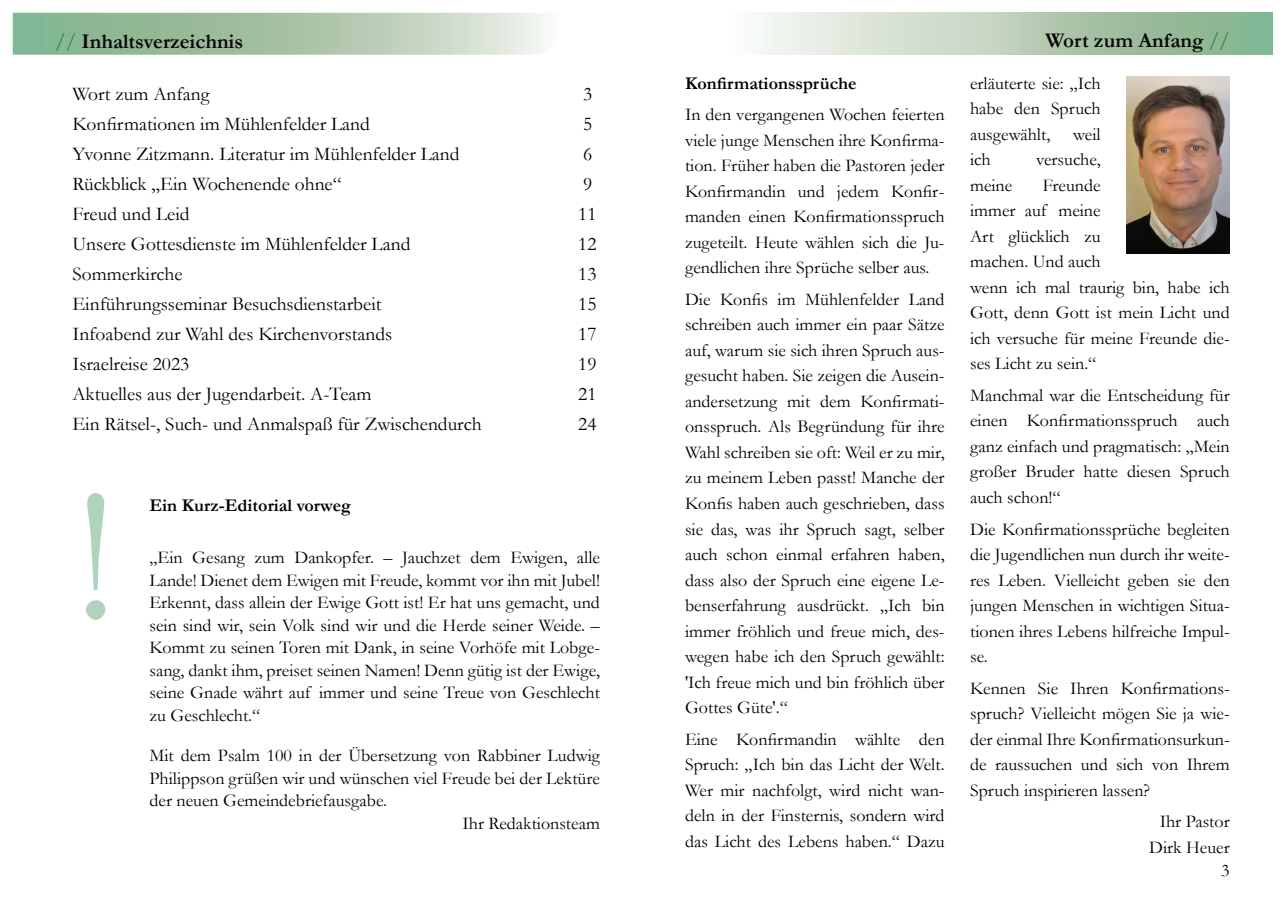
<style>
.page{position:relative;width:1285px;height:919px;background:#fff}
.page>*{position:absolute;margin:0;border:0;box-sizing:border-box;transform-origin:0 0}
.t1{font:195px "Garamond";color:rgb(18 126 62/.34)}
.t2{font:700 21px "Garamond";color:#080704}
.t3{font:19.5px "Garamond";color:#000}
.t4{font:19.5px "Garamond";color:#080704}
.t5{font:18px/25.5px "Garamond";color:#000;text-align:justify}
.t6{font:700 18px "Garamond";color:#000}
.t7{font:18px "Garamond";color:#080704}
.s1{font-weight:400;color:#127e3e}
</style>
<div class="page">
<div style="left:725px;top:13px;width:546px;height:42px;background:linear-gradient(to right,#fffbfa,#7fac84)"></div>
<svg style="left:13px;top:13px;width:532px;height:42px;background:#adc8ae"></svg>
<img style="left:1126px;top:76px;width:103px;height:177px">
<p class="t2" style="left:55px;top:34px;width:189px"><span class="s1">//</span> Inhaltsverzeichnis</p>
<p class="t3" style="left:72px;top:87px;width:138px">Wort zum Anfang</p>
<p class="t3" style="left:583px;top:87px;width:11px">3</p>
<p class="t3" style="left:72px;top:117px;width:299px">Konfirmationen im Mühlenfelder Land</p>
<p class="t3" style="left:583px;top:117px;width:11px">5</p>
<p class="t3" style="left:72px;top:147px;width:388px">Yvonne Zitzmann. Literatur im Mühlenfelder Land</p>
<p class="t3" style="left:583px;top:147px;width:11px">6</p>
<p class="t3" style="left:72px;top:177px;width:270px">Rückblick „Ein Wochenende ohne“</p>
<p class="t3" style="left:583px;top:177px;width:11px">9</p>
<p class="t3" style="left:72px;top:207px;width:119px">Freud und Leid</p>
<p class="t3" style="left:578px;top:207px;width:20px">11</p>
<p class="t3" style="left:72px;top:237px;width:339px">Unsere Gottesdienste im Mühlenfelder Land</p>
<p class="t3" style="left:578px;top:237px;width:20px">12</p>
<p class="t4" style="left:72px;top:267px;width:112px">Sommerkirche</p>
<p class="t4" style="left:578px;top:267px;width:20px">13</p>
<p class="t3" style="left:72px;top:297px;width:310px">Einführungsseminar Besuchsdienstarbeit</p>
<p class="t3" style="left:578px;top:297px;width:20px">15</p>
<p class="t3" style="left:72px;top:327px;width:321px">Infoabend zur Wahl des Kirchenvorstands</p>
<p class="t3" style="left:578px;top:327px;width:20px">17</p>
<p class="t3" style="left:72px;top:357px;width:118px">Israelreise 2023</p>
<p class="t3" style="left:578px;top:357px;width:20px">19</p>
<p class="t3" style="left:72px;top:387px;width:300px">Aktuelles aus der Jugendarbeit. A-Team</p>
<p class="t3" style="left:578px;top:387px;width:20px">21</p>
<p class="t3" style="left:72px;top:417px;width:410px">Ein Rätsel-, Such- und Anmalspaß für Zwischendurch</p>
<p class="t3" style="left:578px;top:417px;width:20px">24</p>
<h1 class="t1" style="left:74px;top:490px;width:44px">!</h1>
<p class="t6" style="left:149px;top:499px;width:203px">Ein Kurz-Editorial vorweg</p>
<p class="t5" style="left:149px;top:548px;width:452px;line-height:22.5px">„Ein Gesang zum Dankopfer. – Jauchzet dem Ewigen, alle Lande! Dienet dem Ewigen mit Freude, kommt vor ihn mit Jubel!<br>Erkennt, dass allein der Ewige Gott ist! Er hat uns gemacht, und sein sind wir, sein Volk sind wir und die Herde seiner Weide. – Kommt zu seinen Toren mit Dank, in seine Vorhöfe mit Lobge&shy;sang, dankt ihm, preiset seinen Namen! Denn gütig ist der Ewige, seine Gnade währt auf immer und seine Treue von Geschlecht zu Geschlecht.“</p>
<p class="t5" style="left:149px;top:745px;width:452px">Mit dem Psalm 100 in der Übersetzung von Rabbiner Ludwig</p>
<p class="t5" style="left:149px;top:767px;width:452px">Philippson grüßen wir und wünschen viel Freude bei der Lektüre</p>
<p class="t5" style="left:149px;top:790px;width:239px">der neuen Gemeindebriefausgabe.</p>
<p class="t5" style="left:462px;top:812px;width:139px">Ihr Redaktionsteam</p>
<p class="t6" style="left:685px;top:77px;width:173px">Konfirmationssprüche</p>
<p class="t5" style="left:685px;top:104px;width:261px">In den vergangenen Wochen feierten viele junge Menschen ihre Konfirma&shy;tion. Früher haben die Pastoren jeder Konfirmandin und jedem Konfir&shy;manden einen Konfirmationsspruch zugeteilt. Heute wählen sich die Ju&shy;gendlichen ihre Sprüche selber aus.</p>
<p class="t5" style="left:685px;top:288px;width:261px">Die Konfis im Mühlenfelder Land schreiben auch immer ein paar Sätze auf, warum sie sich ihren Spruch aus&shy;gesucht haben. Sie zeigen die Ausein&shy;andersetzung mit dem Konfirmati&shy;onsspruch. Als Begründung für ihre Wahl schreiben sie oft: Weil er zu mir, zu meinem Leben passt! Manche der Konfis haben auch geschrieben, dass sie das, was ihr Spruch sagt, selber auch schon einmal erfahren haben, dass also der Spruch eine eigene Le&shy;benserfahrung ausdrückt. „Ich bin immer fröhlich und freue mich, des&shy;wegen habe ich den Spruch gewählt: 'Ich freue mich und bin fröhlich über Gottes Güte'.“</p>
<p class="t5" style="left:685px;top:728px;width:261px">Eine Konfirmandin wählte den Spruch: „Ich bin das Licht der Welt.<br>Wer mir nachfolgt, wird nicht wan&shy;deln in der Finsternis, sondern wird das Licht des Lebens haben.“ Dazu</p>
<p class="t2" style="left:1045px;top:33px;width:185px">Wort zum Anfang <span class="s1">//</span></p>
<p class="t5" style="left:969px;top:72px;width:132px">erläuterte sie: „Ich habe den Spruch ausgewählt,</p>
<p class="t5" style="left:1072px;top:123px;width:29px">weil</p>
<p class="t5" style="left:969px;top:149px;width:22px">ich</p>
<p class="t5" style="left:1035px;top:149px;width:66px">versuche,</p>
<p class="t5" style="left:969px;top:174px;width:44px">meine</p>
<p class="t5" style="left:969px;top:174px;width:261px;text-align:left;text-indent:73px">Freunde<br>immer auf meine<br>Art glücklich zu<br>machen. Und auch<br>wenn ich mal traurig bin, habe ich<br>Gott, denn Gott ist mein Licht und ich versuche für meine Freunde die&shy;ses Licht zu sein.“</p>
<p class="t5" style="left:969px;top:384px;width:261px">Manchmal war die Entscheidung für einen Konfirmationsspruch auch ganz einfach und pragmatisch: „Mein großer Bruder hatte diesen Spruch auch schon!“</p>
<p class="t5" style="left:969px;top:518px;width:261px">Die Konfirmationssprüche begleiten die Jugendlichen nun durch ihr weite&shy;res Leben. Vielleicht geben sie den jungen Menschen in wichtigen Situa&shy;tionen ihres Lebens hilfreiche Impul&shy;se.</p>
<p class="t5" style="left:969px;top:677px;width:261px">Kennen Sie Ihren Konfirmations&shy;spruch? Vielleicht mögen Sie ja wie&shy;der einmal Ihre Konfirmationsurkun&shy;de raussuchen und sich von Ihrem Spruch inspirieren lassen?</p>
<p class="t5" style="left:1148px;top:810px;width:82px;text-align:center">Ihr Pastor<br>Dirk Heuer</p>
<p class="t7" style="left:1220px;top:864px;width:10px">3</p>
</div>
